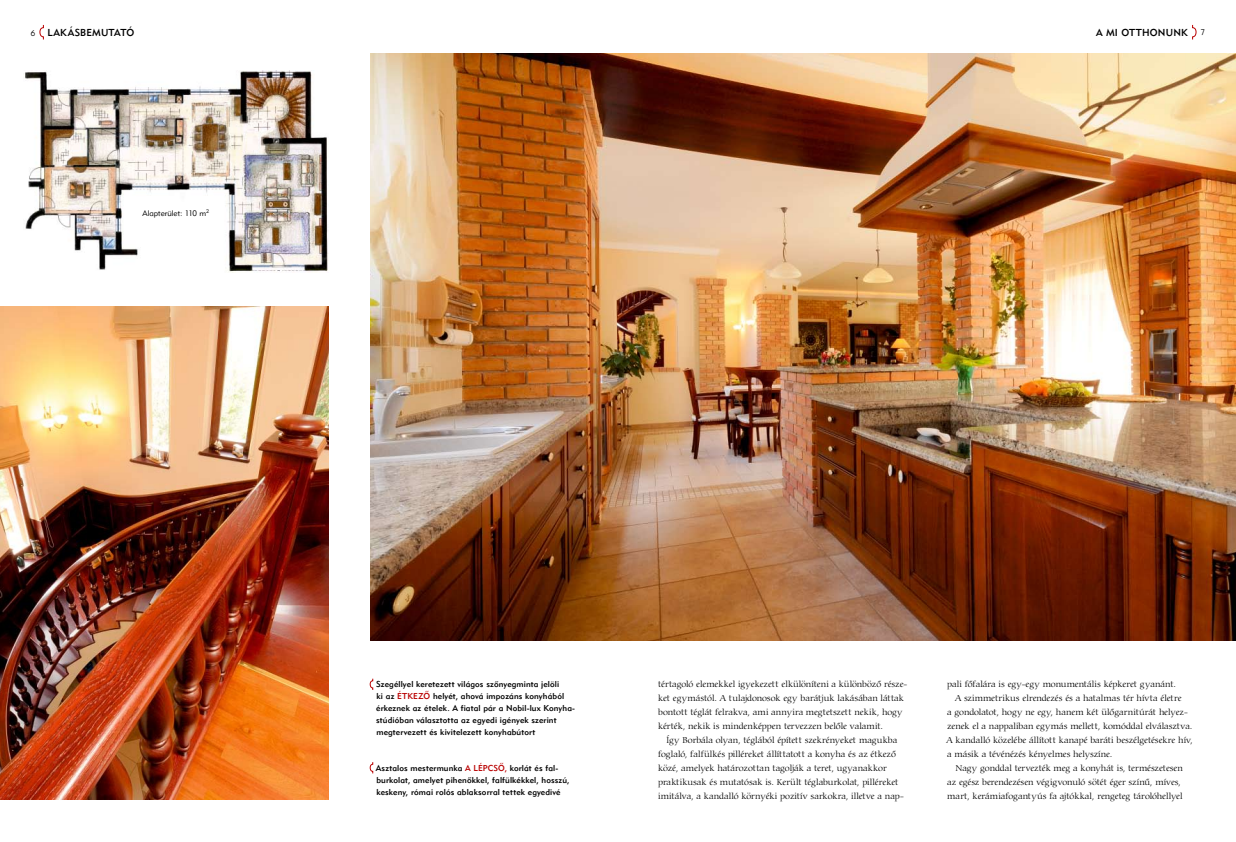
<style>
.page{position:relative;width:1236px;height:842px;background:#fff}
.page>*{position:absolute;margin:0;border:0;box-sizing:border-box;transform-origin:0 0}
.t1{font:10px "Geometric 415 Med HU Medium";letter-spacing:.015em;color:#000}
.t2{font:9px/14px "PFL Carmina Light";letter-spacing:-.005em;color:#000}
.t3{font:8.5px/12px "Geometric 415 Med HU Medium";letter-spacing:.01em;color:#000}
.t4{font:8px "Geometric 415 Lt HU Lite";color:#000}
.s1{color:#b90000}
</style>
<div class="page">
<img style="left:25px;top:71px;width:303px;height:201px">
<img style="left:370px;top:54px;width:866px;height:587px">
<svg style="left:369px;top:678px;width:5px;height:12px"></svg>
<svg style="left:369px;top:762px;width:5px;height:12px"></svg>
<img style="left:0;top:306px;width:329px;height:493px">
<svg style="left:39px;top:24px;width:5px;height:16px"></svg>
<svg style="left:1192px;top:24px;width:5px;height:16px"></svg>
<p class="t1" style="left:47px;top:26px;width:88px">lakásbemutató</p>
<p class="t4" style="left:142px;top:208px;width:68px">Alapterület: 110 m<sup>2</sup></p>
<p class="t1" style="left:1096px;top:26px;width:93px">a mi otthonunk</p>
<p class="t3" style="left:376px;top:678px;width:200px">Szegéllyel keretezett világos szônyegminta jelöli<br>ki az <span class="s1">étkezô</span> helyét, ahová impozáns konyhából érkeznek az ételek. A fiatal pár a N obil-lux Konyha&shy;stúdióban választotta az egyedi igények szerint megtervezett és kivitelezett konyhabútort</p>
<p class="t3" style="left:376px;top:762px;width:195px">Asztalos mestermunka <span class="s1">a lépcsô,</span> korlát és fal&shy;burkolat, amelyet pihenôkkel, falfülkékkel, hosszú, keskeny, római rolós ablaksorral tettek egyedivé</p>
<p class="t2" style="left:658px;top:677px;width:251px">tértagoló elemekkel igyekezett elkülöníteni a különbözô része&shy;ket egymástól. A tulajdonosok egy barátjuk lakásában láttak bontott téglát felrakva, ami annyira megtetszett nekik, hogy kérték, nekik is mindenképpen tervezzen belôle valamit.</p>
<p class="t2" style="left:658px;top:733px;width:247px;text-indent:9px">Így Borbála olyan, téglából épített szekrényeket magukba foglaló, falfülkés pilléreket állíttatott a konyha és az étkezô közé, amelyek határozottan tagolják a teret, ugyanakkor praktikusak és mutatósak is. Került téglaburkolat, pilléreket imitálva, a kandalló környéki pozitív sarkokra, illetve a nap-</p>
<p class="t2" style="left:947px;top:677px;width:230px">pali fôfalára is egy-egy monumentális képkeret gyanánt.</p>
<p class="t2" style="left:955px;top:691px;width:228px">A szimmetrikus elrendezés és a hatalmas tér hívta életre</p>
<p class="t2" style="left:947px;top:705px;width:242px">a gondolatot, hogy ne egy, hanem két ülôgarnitúrát helyez-</p>
<p class="t2" style="left:947px;top:719px;width:247px">zenek el a nappaliban egymás mellett, komóddal elválasztva.</p>
<p class="t2" style="left:946px;top:733px;width:248px">A kandalló közelébe állított kanapé baráti beszélgetésekre hív,</p>
<p class="t2" style="left:947px;top:747px;width:167px">a másik a tévénézés kényelmes helyszíne.</p>
<p class="t2" style="left:956px;top:761px;width:229px">Nagy gonddal tervezték meg a konyhát is, természetesen</p>
<p class="t2" style="left:947px;top:775px;width:235px">az egész berendezésen végigvonuló sötét éger színû, míves,</p>
<p class="t2" style="left:947px;top:789px;width:237px">mart, kerámiafogantyús fa ajtókkal, rengeteg tárolóhellyel</p>
</div>
